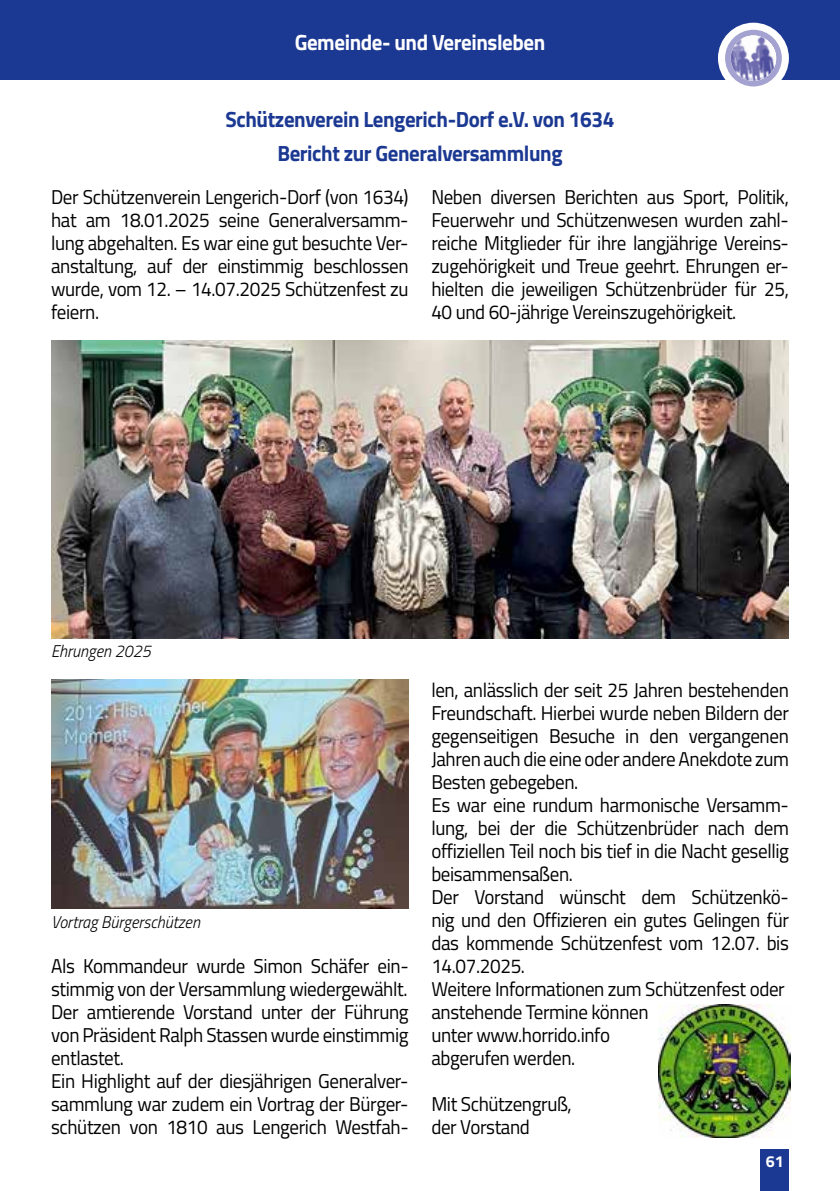
<style>
.page{position:relative;width:840px;height:1191px;background:#fff}
.page>*{position:absolute;margin:0;border:0;box-sizing:border-box;transform-origin:0 0}
.t1{font:700 22px/34px "Titillium Web";letter-spacing:-.02em;color:#1b3892;text-align:center;scale:.95 1}
.t2{font:700 22px "Titillium Web";letter-spacing:-.02em;color:#fff;scale:.95 1}
.t3{font:20px/23px "Titillium Web";letter-spacing:-.02em;color:#000;scale:.95 1}
.t4{font:italic 300 17px "Titillium Web";color:#000;scale:.95 1}
.t5{font:700 16px "Titillium Web";color:#fff}
</style>
<div class="page">
<div style="left:760px;top:1149px;width:28px;height:42px;background:#1b3892"></div>
<img style="left:658px;top:1005px;width:132px;height:132px">
<div style="left:0;top:0;width:839px;height:79px;background:#1b3892"></div>
<div style="left:717px;top:23px;width:71px;height:71px;background:#fff;border-radius:50%"></div>
<div style="left:724px;top:30px;width:57px;height:56px;background:#a4a2d0;border-radius:50%"></div>
<img style="left:730px;top:35px;width:45px;height:46px">
<img style="left:51px;top:340px;width:737px;height:298px">
<img style="left:51px;top:679px;width:357px;height:229px">
<p class="t2" style="left:294px;top:26px;width:265px">Gemeinde- und V reinsleben</p>
<p class="t2" style="left:323px;top:26px;width:205px">Amtliche Mitteilungen</p>
<p class="t1" style="left:225px;top:101px;width:410px">Schützenverein Lengerich-Dorf e.V. von 1634<br>Bericht zur Generalversammlung</p>
<p class="t3" style="left:51px;top:185px;width:377px;text-align:justify">Der Schützenverein Lengerich-Dorf (von 1634) hat am 18.01.2025 seine Generalversamm&shy;lung abgehalten. Es war eine gut besuchte Ver&shy;anstaltung, auf der einstimmig beschlossen wurde, vom 12. – 14.07.2025 Schützenfest zu feiern.</p>
<p class="t3" style="left:431px;top:185px;width:377px;text-align:justify">Neben diversen Berichten aus Sport, Politik, Feuerwehr und Schützenwesen wurden zahl&shy;reiche Mitglieder für ihre langjährige Vereins&shy;zugehörigkeit und Treue geehrt. Ehrungen er&shy;hielten die jeweiligen Schützenbrüder für 25, 40 und 60-jährige Vereinszugehörigkeit.</p>
<p class="t4" style="left:51px;top:639px;width:107px">Ehrungen 2025</p>
<p class="t4" style="left:51px;top:909px;width:158px">Vortrag Bürgerschützen</p>
<p class="t3" style="left:51px;top:953px;width:378px">Als Kommandeur wurde Simon Schäfer ein&shy;stimmig von der Versammlung wiedergewählt.<br>Der amtierende Vorstand unter der Führung von Präsident Ralph Stassen wurde einstimmig entlastet.<br>Ein Highlight auf der diesjährigen Generalver&shy;sammlung war zudem ein Vortrag der Bürger&shy;schützen von 1810 aus Lengerich Westfah-</p>
<p class="t3" style="left:431px;top:677px;width:378px">len, anlässlich der seit 25 Jahren bestehenden Freundschaft. Hierbei wurde neben Bildern der gegenseitigen Besuche in den vergangenen Jahren auch die eine oder andere Anekdote zum Besten gebegeben.<br>Es war eine rundum harmonische Versamm&shy;lung, bei der die Schützenbrüder nach dem offiziellen Teil noch bis tief in die Nacht gesellig beisammensaßen.<br>Der Vorstand wünscht dem Schützenkö&shy;nig und den Offizieren ein gutes Gelingen für das kommende Schützenfest vom 12.07. bis 14.07.2025.<br>Weitere Informationen zum Schützenfest oder anstehende Termine können<br>unter www.horrido.info<br>abgerufen werden.</p>
<p class="t3" style="left:431px;top:1091px;width:149px">Mit Schützengruß, der Vorstand</p>
<p class="t5" style="left:765px;top:1149px;width:19px">61</p>
</div>
